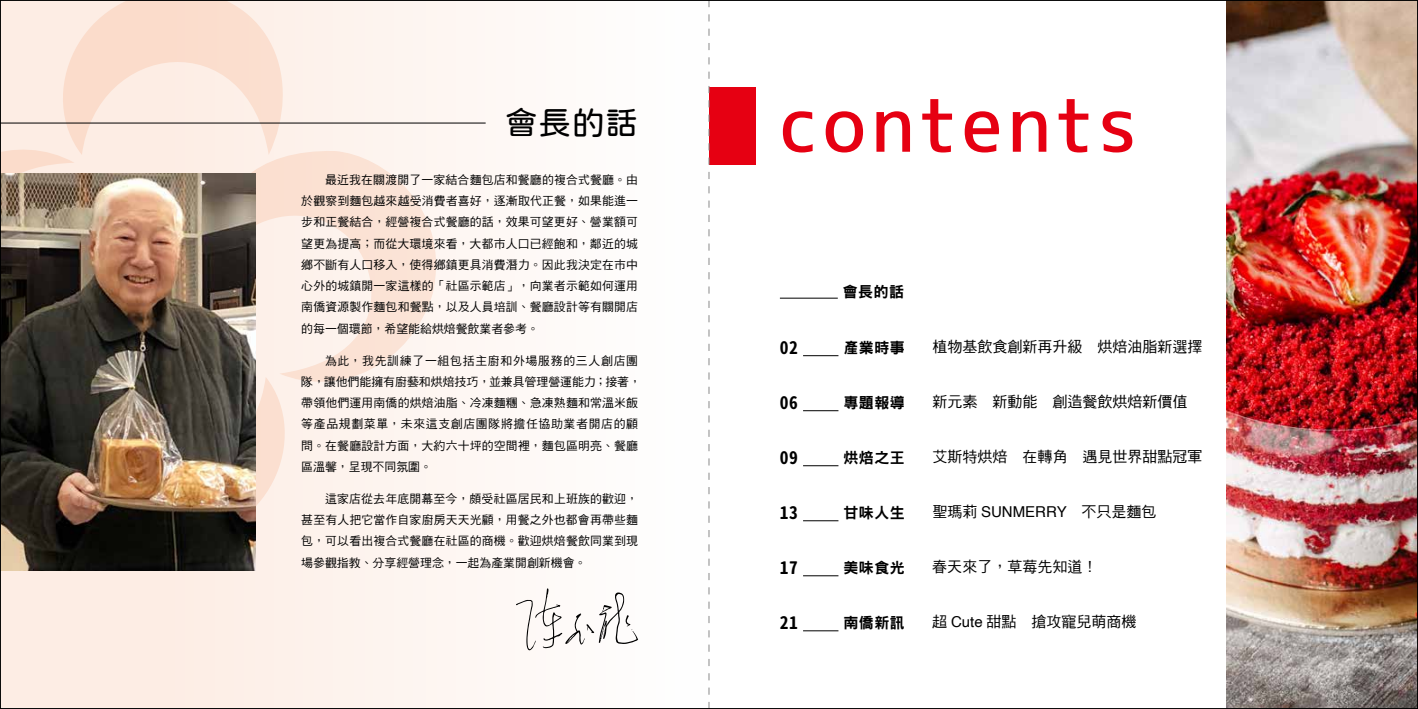
<style>
.page{position:relative;width:1418px;height:709px;background:#fff}
.page>*{position:absolute;margin:0;border:0;box-sizing:border-box;transform-origin:0 0}
.t1{font:76.25px "mplus 1 c medium";letter-spacing:.055em;color:#e60012}
.t2{font:32.5px "jf openhuninn 1.1";color:#000}
.t3{font:17.5px "Gen Jyuu Gothic L Monospace Bold";letter-spacing:.03em;color:#000}
.t4{font:15px "DF Hei Std W5";color:#000}
.t5{font:15px "DF Hei Std W9";letter-spacing:.03em;color:#000}
.t6{font:11.88px/21.2px "DF Hei Std W5";letter-spacing:.015em;color:#000;text-align:justify}
.s1{font-family:"Helvetica"}
</style>
<div class="page">
<div style="left:0;top:0;width:709px;height:709px;background:linear-gradient(to right,#fae7dc,#fffffe)"></div>
<svg style="left:2px;top:2px;width:435px;height:541px;fill:#fdf0e9"></svg>
<svg style="left:516px;top:588px;width:122px;height:62px"></svg>
<hr style="left:0;top:123px;width:485px;height:1px;background:#000">
<img style="left:2px;top:174px;width:253px;height:396px">
<hr style="left:780px;top:298px;width:57px;height:1px;background:#000">
<hr style="left:803px;top:355px;width:35px;height:1px;background:#000">
<hr style="left:803px;top:410px;width:35px;height:1px;background:#000">
<hr style="left:803px;top:465px;width:35px;height:1px;background:#000">
<hr style="left:803px;top:520px;width:35px;height:1px;background:#000">
<hr style="left:803px;top:575px;width:35px;height:1px;background:#000">
<hr style="left:803px;top:630px;width:35px;height:1px;background:#000">
<div style="left:709px;top:87px;width:46px;height:78px;background:#e60012"></div>
<img style="left:1226px;top:2px;width:189px;height:705px">
<svg style="left:708px;top:2px;width:1px;height:705px"></svg>
<h2 class="t2" style="left:505px;top:101px;width:134px">會長的話</h2>
<p class="t6" style="left:301px;top:169px;width:338px;text-indent:24px">最近我在關渡開了一家結合麵包店和餐廳的複合式餐廳。由於觀察到麵包越來越受消費者喜好，逐漸取代正餐，如果能進一步和正餐結合，經營複合式餐廳的話，效果可望更好、營業額可望更為提高；而從大環境來看，大都市人口已經飽和，鄰近的城鄉不斷有人口移入，使得鄉鎮更具消費潛力。因此我決定在市中心外的城鎮開一家這樣的「社區示範店」，向業者示範如何運用南僑資源製作麵包和餐點，以及人員培訓、餐廳設計等有關開店的每一個環節，希望能給烘焙餐飲業者參考。</p>
<p class="t6" style="left:301px;top:349px;width:341px;text-align:left;text-indent:24px">為此，我先訓練了一組包括主廚和外場服務的三人創店團隊，讓他們能擁有廚藝和烘焙技巧，並兼具管理營運能力；接著，帶領他們運用南僑的烘焙油脂、冷凍麵糰、急凍熟麵和常溫米飯等產品規劃菜單，未來這支創店團隊將擔任協助業者開店的顧問。在餐廳設計方面，大約六十坪的空間裡，麵包區明亮、餐廳區溫馨，呈現不同氛圍。</p>
<p class="t6" style="left:301px;top:487px;width:338px;text-indent:24px">這家店從去年底開幕至今，頗受社區居民和上班族的歡迎，甚至有人把它當作自家廚房天天光顧，用餐之外也都會再帶些麵包，可以看出複合式餐廳在社區的商機。歡迎烘焙餐飲同業到現場參觀指教、分享經營理念，一起為產業開創新機會。</p>
<h1 class="t1" style="left:780px;top:86px;width:358px">contents</h1>
<p class="t5" style="left:842px;top:283px;width:63px">會長的話</p>
<h3 class="t3" style="left:780px;top:334px;width:20px">02</h3>
<p class="t5" style="left:843px;top:339px;width:63px">產業時事</p>
<p class="t4" style="left:932px;top:338px;width:271px">植物基飲食創新再升級 烘焙油脂新選擇</p>
<h3 class="t3" style="left:780px;top:389px;width:20px">06</h3>
<p class="t5" style="left:843px;top:394px;width:63px">專題報導</p>
<p class="t4" style="left:932px;top:393px;width:256px">新元素 新動能 創造餐飲烘焙新價值</p>
<h3 class="t3" style="left:780px;top:444px;width:20px">09</h3>
<p class="t5" style="left:843px;top:449px;width:63px">烘焙之王</p>
<p class="t4" style="left:932px;top:448px;width:271px">艾斯特烘焙 在轉角 遇見世界甜點冠軍</p>
<h3 class="t3" style="left:780px;top:499px;width:20px">13</h3>
<p class="t5" style="left:843px;top:504px;width:63px">甘味人生</p>
<p class="t4" style="left:932px;top:503px;width:226px">聖瑪莉 <span class="s1">SUNMERRY</span> 不只是麵包</p>
<h3 class="t3" style="left:780px;top:554px;width:20px">17</h3>
<p class="t5" style="left:843px;top:559px;width:63px">美味食光</p>
<p class="t4" style="left:932px;top:558px;width:166px">春天來了，草莓先知道！</p>
<h3 class="t3" style="left:780px;top:609px;width:20px">21</h3>
<p class="t5" style="left:843px;top:614px;width:63px">南僑新訊</p>
<p class="t4" style="left:932px;top:613px;width:206px">超 <span class="s1">Cute</span> 甜點 搶攻寵兒萌商機</p>
</div>
